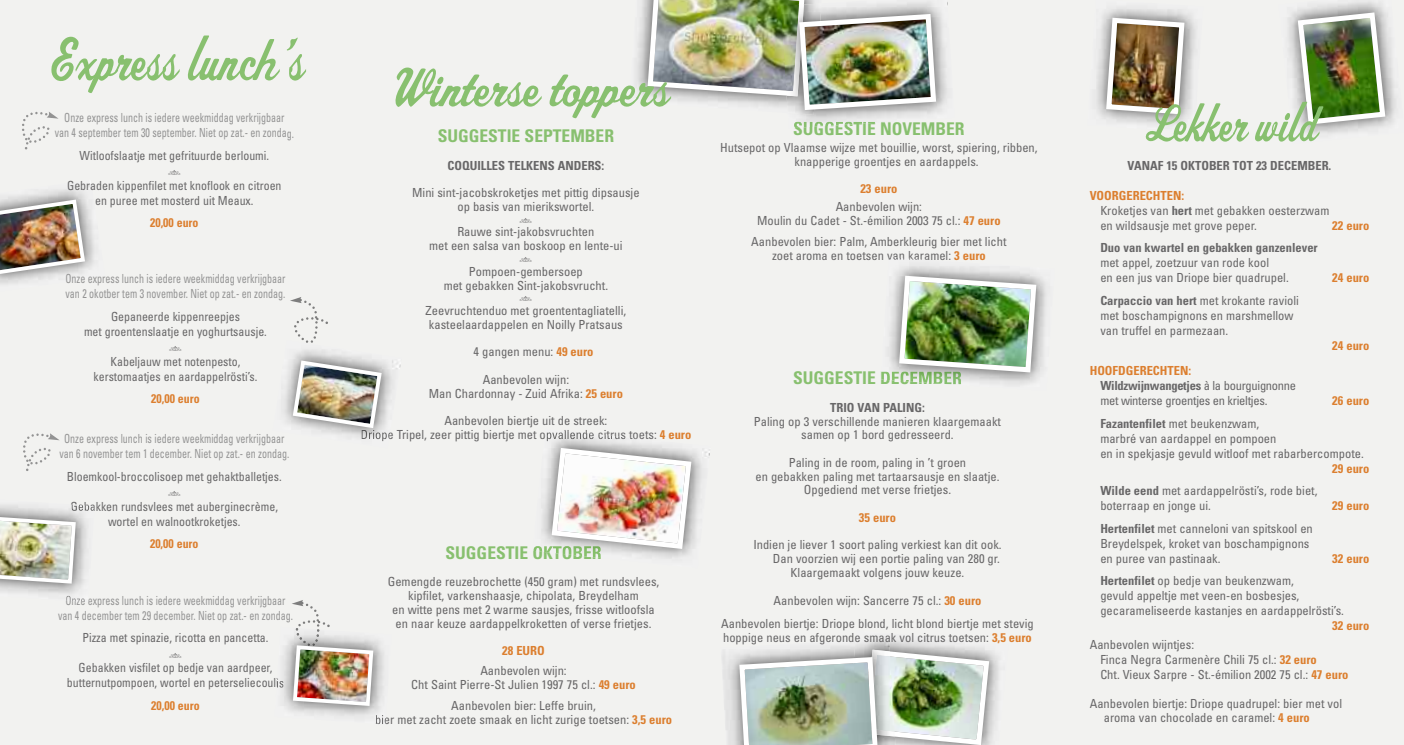
<style>
.page{position:relative;width:1404px;height:745px;background:#fff}
.page>*{position:absolute;margin:0;border:0;box-sizing:border-box;transform-origin:0 0}
.t1{font:65px "Aktuelle";color:#88c06f;scale:.88 1}
.t2{font:60px "Aktuelle";color:#88c06f}
.t3{font:57.5px "Aktuelle";color:#88c06f;scale:.88 1}
.t4{font:700 condensed 17.5px "Univers";color:#88c06f}
.t5{font:condensed 12.5px/13.8px "Univers";color:#686768;text-align:center}
.t6{font:condensed 12.5px/15px "Univers";color:#686768;text-align:center;scale:.95 1}
.t7{font:condensed 12.5px/15px "Univers";color:#939393;text-align:center;scale:.8 1}
.t8{font:700 condensed 12.5px "Univers";color:#686768}
.t9{font:condensed 12.5px/15px "Univers";letter-spacing:-.02em;color:#686768}
.t10{font:700 condensed 12.5px "Univers";color:#dc7f2f}
.t11{font:700 condensed 12.5px "Univers";color:#dc7f2f;scale:.95 1}
.s1{font-weight:700;color:#dc7f2f}
.s2{font-weight:700}
</style>
<div class="page">
<div style="left:0;top:0;width:1403px;height:744px;background:#f2f2f0"></div>
<img style="left:895px;top:640px;width:104px;height:103px">
<img style="left:844px;top:638px;width:51px;height:8px">
<img style="left:736px;top:646px;width:255px;height:98px">
<img style="left:0;top:197px;width:87px;height:79px">
<img style="left:321px;top:360px;width:80px;height:82px">
<img style="left:361px;top:429px;width:29px;height:12px">
<img style="left:1288px;top:1px;width:108px;height:133px">
<img style="left:1294px;top:10px;width:93px;height:117px">
<img style="left:1096px;top:7px;width:100px;height:118px">
<img style="left:1103px;top:15px;width:83px;height:102px">
<img style="left:636px;top:0;width:9px;height:96px">
<img style="left:797px;top:2px;width:151px;height:120px">
<img style="left:794px;top:122px;width:91px;height:6px">
<img style="left:645px;top:0;width:293px;height:113px">
<img style="left:541px;top:431px;width:169px;height:128px">
<img style="left:533px;top:545px;width:68px;height:12px">
<img style="left:549px;top:445px;width:145px;height:106px">
<img style="left:888px;top:257px;width:159px;height:128px">
<img style="left:881px;top:371px;width:80px;height:13px">
<img style="left:896px;top:273px;width:142px;height:102px">
<svg style="left:22px;top:111px;width:36px;height:39px"></svg>
<svg style="left:23px;top:433px;width:37px;height:38px"></svg>
<img style="left:283px;top:297px;width:101px;height:133px">
<img style="left:0;top:505px;width:95px;height:89px">
<img style="left:66px;top:595px;width:19px;height:6px">
<img style="left:71px;top:504px;width:24px;height:6px">
<img style="left:0;top:514px;width:78px;height:71px">
<img style="left:277px;top:640px;width:109px;height:84px">
<svg style="left:376px;top:714px;width:10px;height:9px"></svg>
<img style="left:281px;top:600px;width:94px;height:107px">
<h1 class="t1" style="left:48px;top:19px;width:291px">Express lunch’s</h1>
<p class="t7" style="left:55px;top:111px;width:301px">Onze express lunch is iedere weekmiddag verkrijgbaar<br>van 4 september tem 30 september. Niet op zat.- en zondag.</p>
<p class="t6" style="left:80px;top:149px;width:201px">Witloofslaatje met gefrituurde berloumi.</p>
<p class="t6" style="left:67px;top:179px;width:227px">Gebraden kippenfilet met knoflook en citroen en puree met mosterd uit Meaux.</p>
<p class="t11" style="left:150px;top:218px;width:52px">20,00 euro</p>
<p class="t7" style="left:65px;top:272px;width:277px;text-align:left">Onze express lunch is iedere weekmiddag verkrijgbaar van 2 okotber tem 3 november. Niet op zat.- en zondag.</p>
<p class="t6" style="left:84px;top:310px;width:194px">Gepaneerde kippenreepjes<br>met groentenslaatje en yoghurtsausje.</p>
<p class="t6" style="left:93px;top:355px;width:174px">Kabeljauw met notenpesto, kerstomaatjes en aardappelrösti’s.</p>
<p class="t11" style="left:151px;top:394px;width:52px">20,00 euro</p>
<p class="t7" style="left:59px;top:432px;width:289px">Onze express lunch is iedere weekmiddag verkrijgbaar van 6 november tem 1 december. Niet op zat.- en zondag.</p>
<p class="t6" style="left:67px;top:469px;width:228px">Bloemkool-broccolisoep met gehaktballetjes.</p>
<p class="t6" style="left:71px;top:499px;width:220px">Gebakken rundsvlees met auberginecrème, wortel en walnootkroketjes.</p>
<p class="t11" style="left:150px;top:538px;width:52px">20,00 euro</p>
<p class="t7" style="left:58px;top:593px;width:295px">Onze express lunch is iedere weekmiddag verkrijgbaar van 4 december tem 29 december. Niet op zat.- en zondag.</p>
<p class="t6" style="left:82px;top:631px;width:197px">Pizza met spinazie, ricotta en pancetta.</p>
<p class="t6" style="left:67px;top:661px;width:230px">Gebakken visfilet op bedje van aardpeer, butternutpompoen, wortel en peterseliecoulis</p>
<p class="t11" style="left:151px;top:700px;width:52px">20,00 euro</p>
<h2 class="t2" style="left:385px;top:50px;width:284px">Winterse toppers</h2>
<h3 class="t4" style="left:437px;top:129px;width:178px">SUGGESTIE SEPTEMBER</h3>
<p class="t8" style="left:447px;top:160px;width:158px">COQUILLES TELKENS ANDERS:</p>
<p class="t5" style="left:412px;top:187px;width:229px">Mini sint-jacobskroketjes met pittig dipsausje op basis van mierikswortel.</p>
<p class="t5" style="left:429px;top:226px;width:195px">Rauwe sint-jakobsvruchten<br>met een salsa van boskoop en lente-ui</p>
<p class="t5" style="left:443px;top:265px;width:166px">Pompoen-gembersoep<br>met gebakken Sint-jakobsvrucht.</p>
<p class="t5" style="left:425px;top:304px;width:202px;text-align:left">Zeevruchtenduo met groententagliatelli, kasteelaardappelen en Noilly Pratsaus</p>
<p class="t5" style="left:473px;top:346px;width:121px">4 gangen menu: <span class="s1">49 euro</span></p>
<p class="t5" style="left:429px;top:373px;width:195px">Aanbevolen wijn:<br>Man Chardonnay - Zuid Afrika: <span class="s1">25 euro</span></p>
<p class="t5" style="left:360px;top:414px;width:332px">Aanbevolen biertje uit de streek:<br>Driope Tripel, zeer pittig biertje met opvallende citrus toets: <span class="s1">4 euro</span></p>
<h3 class="t4" style="left:445px;top:546px;width:157px">SUGGESTIE OKTOBER</h3>
<p class="t5" style="left:388px;top:575px;width:273px">Gemengde reuzebrochette (450 gram) met rundsvlees, kipfilet, varkenshaasje, chipolata, Breydelham<br>en witte pens met 2 warme sausjes, frisse witloofsla en naar keuze aardappelkroketten of verse frietjes.</p>
<p class="t10" style="left:502px;top:645px;width:44px">28 EURO</p>
<p class="t5" style="left:411px;top:664px;width:226px">Aanbevolen wijn:<br>Cht Saint Pierre-St Julien 1997 75 cl.: <span class="s1">49 euro</span></p>
<p class="t5" style="left:375px;top:699px;width:299px">Aanbevolen bier: Leffe bruin,<br>bier met zacht zoete smaak en licht zurige toetsen: <span class="s1">3,5 euro</span></p>
<h3 class="t4" style="left:793px;top:122px;width:173px">SUGGESTIE NOVEMBER</h3>
<p class="t5" style="left:794px;top:142px;width:245px;text-align:left;text-indent:-74px">Hutsepot op Vlaamse wijze met bouillie, worst, spiering, ribben, knapperige groentjes en aardappels.</p>
<p class="t10" style="left:860px;top:184px;width:39px">23 euro</p>
<p class="t5" style="left:757px;top:200px;width:245px">Aanbevolen wijn:<br>Moulin du Cadet - St.-émilion 2003 75 cl.: <span class="s1">47 euro</span></p>
<p class="t5" style="left:751px;top:235px;width:257px">Aanbevolen bier: Palm, Amberkleurig bier met licht zoet aroma en toetsen van karamel: <span class="s1">3 euro</span></p>
<h3 class="t4" style="left:793px;top:371px;width:170px">SUGGESTIE DECEMBER</h3>
<p class="t8" style="left:830px;top:402px;width:96px">TRIO VAN PALING:</p>
<p class="t5" style="left:753px;top:415px;width:249px">Paling op 3 verschillende manieren klaargemaakt samen op 1 bord gedresseerd.</p>
<p class="t5" style="left:755px;top:456px;width:245px">Paling in de room, paling in ’t groen<br>en gebakken paling met tartaarsausje en slaatje.<br>Opgediend met verse frietjes.</p>
<p class="t10" style="left:858px;top:512px;width:39px">35 euro</p>
<p class="t5" style="left:753px;top:539px;width:250px">Indien je liever 1 soort paling verkiest kan dit ook.</p>
<p class="t5" style="left:772px;top:552px;width:228px">Dan voorzien wij een portie paling van 280 gr.</p>
<p class="t5" style="left:790px;top:566px;width:175px">Klaargemaakt volgens jouw keuze.</p>
<p class="t5" style="left:721px;top:589px;width:314px;line-height:23.8px">Aanbevolen wijn: Sancerre 75 cl.: <span class="s1">30 euro<br></span>Aanbevolen biertje: Driope blond, licht blond biertje met stevig</p>
<p class="t5" style="left:723px;top:631px;width:310px">hoppige neus en afgeronde smaak vol citrus toetsen: <span class="s1">3,5 euro</span></p>
<h3 class="t3" style="left:1140px;top:88px;width:202px">Lekker wild</h3>
<p class="t8" style="left:1127px;top:160px;width:205px">VANAF 15 OKTOBER TOT 23 DECEMBER.</p>
<p class="t5" style="left:1100px;top:189px;width:231px;line-height:15px;text-align:left;text-indent:-11px"><span class="s1">VOORGERECHTEN:<br></span>Kroketjes van <span class="s2">hert</span> met gebakken oesterzwam en wildsausje met grove peper.</p>
<p class="t10" style="left:1331px;top:220px;width:39px">22 euro</p>
<p class="t8" style="left:1100px;top:243px;width:219px">Duo van kwartel en gebakken ganzenlever</p>
<p class="t5" style="left:1100px;top:256px;width:190px;line-height:15px;text-align:left">met appel, zoetzuur van rode kool<br>en een jus van Driope bier quadrupel.</p>
<p class="t5" style="left:1100px;top:294px;width:200px;line-height:15px;text-align:left"><span class="s2">Carpaccio van hert</span> met krokante ravioli met boschampignons en marshmellow van truffel en parmezaan.</p>
<p class="t10" style="left:1331px;top:273px;width:39px">24 euro</p>
<p class="t10" style="left:1331px;top:340px;width:39px">24 euro</p>
<p class="t9" style="left:1100px;top:364px;width:197px;text-indent:-11px"><span class="s1">HOOFDGERECHTEN:<br></span><span class="s2">Wildzwijnwangetjes</span> à la bourguignonne met winterse groentjes en krieltjes.</p>
<p class="t10" style="left:1331px;top:396px;width:39px">26 euro</p>
<p class="t5" style="left:1100px;top:416px;width:265px;line-height:15px;text-align:left"><span class="s2">Fazantenfilet</span> met beukenzwam,<br>marbré van aardappel en pompoen<br>en in spekjasje gevuld witloof met rabarbercompote.</p>
<p class="t10" style="left:1331px;top:463px;width:39px">29 euro</p>
<p class="t5" style="left:1100px;top:484px;width:219px;line-height:15px;text-align:left"><span class="s2">Wilde eend</span> met aardappelrösti’s, rode biet, boterraap en jonge ui.</p>
<p class="t10" style="left:1331px;top:501px;width:39px">29 euro</p>
<p class="t5" style="left:1100px;top:521px;width:214px;line-height:15px;text-align:left"><span class="s2">Hertenfilet</span> met canneloni van spitskool en<br>Breydelspek, kroket van boschampignons en puree van pastinaak.</p>
<p class="t10" style="left:1331px;top:553px;width:39px">32 euro</p>
<p class="t5" style="left:1100px;top:574px;width:245px;line-height:15px;text-align:left"><span class="s2">Hertenfilet</span> op bedje van beukenzwam,<br>gevuld appeltje met veen-en bosbesjes, gecarameliseerde kastanjes en aardappelrösti’s.</p>
<p class="t10" style="left:1331px;top:621px;width:39px">32 euro</p>
<p class="t5" style="left:1100px;top:638px;width:249px;line-height:15px;text-align:left;text-indent:-11px">Aanbevolen wijntjes:<br>Finca Negra Carmenère Chili 75 cl.: <span class="s1">32 euro<br></span>Cht. Vieux Sarpre - St.-émilion 2002 75 cl.: <span class="s1">47 euro</span></p>
<p class="t5" style="left:1103px;top:697px;width:240px;text-align:left;text-indent:-14px">Aanbevolen biertje: Driope quadrupel: bier met vol aroma van chocolade en caramel: <span class="s1">4 euro</span></p>
</div>
